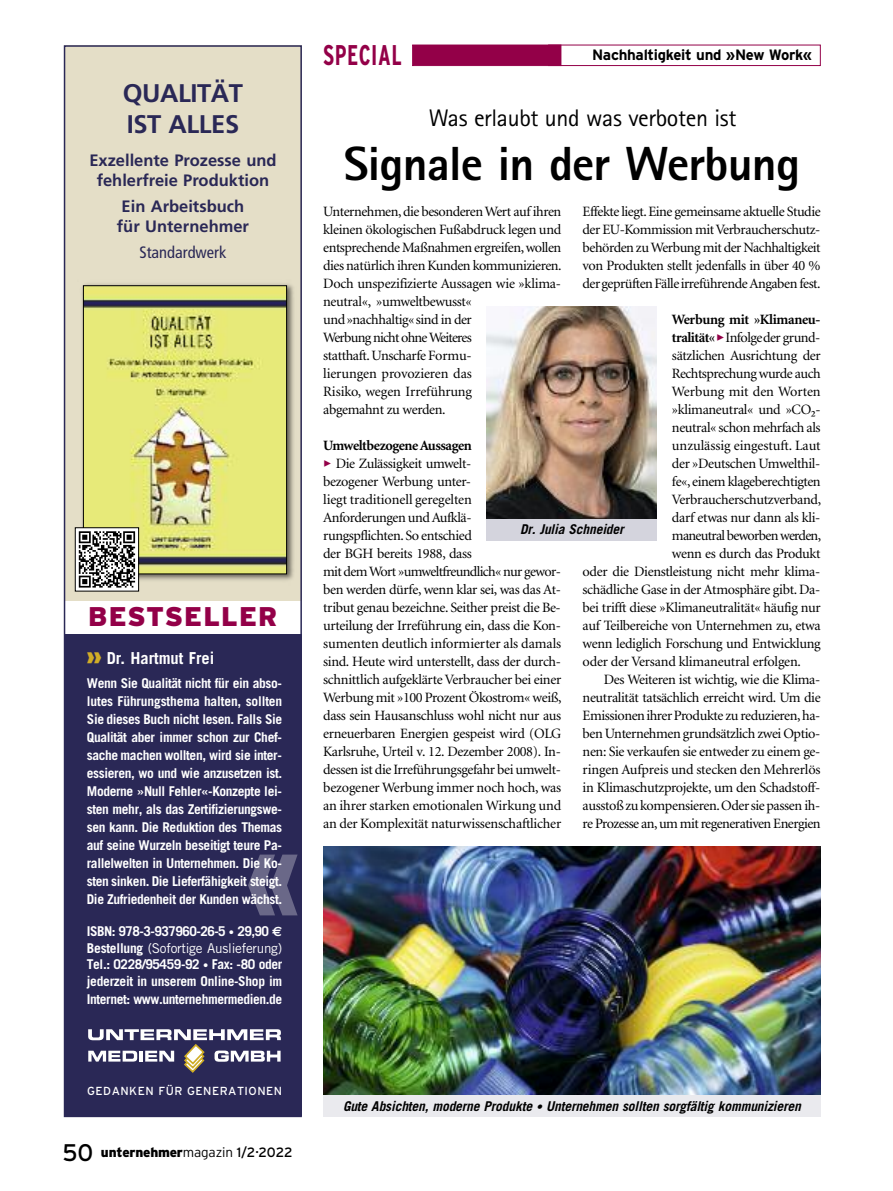
<style>
.page{position:relative;width:893px;height:1191px;background:#fff}
.page>*{position:absolute;margin:0;border:0;box-sizing:border-box;transform-origin:0 0}
.t1{font:800 48px "Rotis Sans Serif";letter-spacing:-.015em;color:#000}
.t2{font:700 condensed 28.5px "Interstate";letter-spacing:.025em;color:#930048;scale:.83 1}
.t3{font:900 27px "Interstate";letter-spacing:.045em;color:#930048}
.t4{font:700 25.5px/31.5px "Frutiger";letter-spacing:-.015em;color:#2a2856}
.t5{font:24px "Rotis Sans Serif";letter-spacing:-.015em;color:#000}
.t6{font:700 16.5px/19.8px "Frutiger";color:#2a2856;text-align:center}
.t7{font:700 16.5px "Trade Gothic";color:#fff}
.t8{font:condensed 16.5px "Frutiger";color:#2a2856}
.t9{font:700 15px "Interstate";letter-spacing:-.02em;color:#000}
.t10{font:14.25px/18px "Minion";letter-spacing:-.025em;color:#000}
.t11{font:14.25px "Minion";letter-spacing:-.005em;color:#000}
.t12{font:14.25px "Minion";letter-spacing:-.055em;color:#000}
.t13{font:700 14.25px "Minion";letter-spacing:-.025em;color:#000}
.t14{font:700 13.5px/18px "Trade Gothic";letter-spacing:-.03em;color:#fff;text-align:justify}
.t15{font:italic 700 13.5px "Trade Gothic";letter-spacing:-.01em;color:#000}
.t16{font:900 13.5px "Interstate";letter-spacing:-.015em;color:#000}
.t17{font:11.7px "Interstate";letter-spacing:.04em;color:#fff}
.s1{font-family:"Gill Sans";font-weight:800;font-size:21px;color:#d1ad27}
.s2{font-size:10.5px}
.s3{font-family:"Euro Sans"}
.s4{font-weight:400}
.s5{font-weight:700}
.s6{font-family:"FF Dingbests";font-size:13.5px;color:#930048}
.s7{font-weight:400;font-size:24px}
.s8{font-weight:300}
.s9{font-size:12px}
</style>
<div class="page">
<div style="left:548px;top:45px;width:273px;height:21px;border:1px solid #930048"></div>
<div style="left:413px;top:45px;width:148px;height:20px;background:#930048"></div>
<div style="left:412px;top:45px;width:149px;height:21px;border:1px solid #930048"></div>
<img style="left:487px;top:306px;width:170px;height:213px">
<div style="left:487px;top:519px;width:170px;height:21px;background:#d4d4dd"></div>
<img style="left:323px;top:846px;width:498px;height:249px">
<div style="left:323px;top:1095px;width:498px;height:21px;background:#eaeaee"></div>
<div style="left:64px;top:45px;width:238px;height:1069px;background:#e4dec7"></div>
<div style="left:64px;top:615px;width:238px;height:501px;background:#2a2856"></div>
<div style="left:64px;top:601px;width:238px;height:33px;background:#fff"></div>
<svg style="left:248px;top:854px;width:50px;height:61px"></svg>
<svg style="left:88px;top:1029px;width:193px;height:44px"></svg>
<img style="left:82px;top:283px;width:212px;height:303px">
<img style="left:85px;top:287px;width:200px;height:285px">
<div style="left:83px;top:285px;width:204px;height:289px;border:1px solid #000"></div>
<svg style="left:77px;top:529px;width:60px;height:60px"></svg>
<div style="left:75px;top:527px;width:64px;height:64px;border:1px solid #000"></div>
<svg style="left:79px;top:531px;width:56px;height:56px;background:#7c7c7c"></svg>
<div style="left:64px;top:45px;width:238px;height:1072px;border:2px solid #2a2856"></div>
<p class="t4" style="left:123px;top:79px;width:122px">QUALITÄT<br>IST ALLES</p>
<p class="t6" style="left:89px;top:152px;width:189px">Exzellente Prozesse und fehlerfreie Produktion</p>
<p class="t6" style="left:117px;top:198px;width:134px;text-align:left">Ein Arbeitsbuch für Unternehmer</p>
<p class="t8" style="left:139px;top:246px;width:89px">Standardwerk</p>
<p class="t3" style="left:88px;top:601px;width:191px">BESTSELLER</p>
<p class="t7" style="left:87px;top:652px;width:129px"><span class="s1">»</span> Dr. Hartmut Frei</p>
<p class="t14" style="left:87px;top:675px;width:197px">Wenn Sie Qualität nicht für ein abso&shy;lutes Führungsthema halten, sollten Sie dieses Buch nicht lesen. Falls Sie Qualität aber immer schon zur Chef&shy;sache machen wollten, wird sie inter&shy;essieren, wo und wie anzusetzen ist.<br>Moderne »Null Fehler«-Konzepte lei&shy;sten mehr, als das Zertifizierungswe&shy;sen kann. Die Reduktion des Themas auf seine Wurzeln beseitigt teure Pa&shy;rallelwelten in Unternehmen. Die Ko&shy;sten sinken. Die Lieferfähigkeit steigt.<br>Die Zufriedenheit der Kunden wächst.</p>
<p class="t14" style="left:87px;top:924px;width:197px;line-height:16.5px">ISBN: 978-3-937960-26-5 <span class="s2">•</span> 29,90 <span class="s3">€ </span>Bestellung <span class="s4">(Sofortige Auslieferung)<br></span>Tel.: 0228/95459-92 <span class="s2">•</span> Fax: -80 oder jederzeit in unserem Online-Shop im</p>
<p class="t14" style="left:87px;top:991px;width:197px">Internet: www.unternehmermedien.de</p>
<p class="t2" style="left:323px;top:39px;width:96px">SPECIAL</p>
<p class="t9" style="left:592px;top:46px;width:222px">Nachhaltigkeit und »New Work«</p>
<p class="t5" style="left:429px;top:109px;width:309px">Was erlaubt und was verboten ist</p>
<p class="t1" style="left:344px;top:147px;width:458px">Signale in der Werbung</p>
<p class="t10" style="left:323px;top:204px;width:240px">Unternehmen,die besonderenWert auf ihren kleinen ökologischen Fußabdruck legen und entsprechende Maßnahmen ergreifen,wollen dies natürlich ihren Kunden kommunizieren.<br>Doch unspezifizierte Aussagen wie »klima&shy;neutral«, »umweltbewusst« und»nachhaltig«sind in der<br>Werbung nicht ohneWeiteres statthaft.Unscharfe Formu-<br>lierungen provozieren das<br>Risiko, wegen Irreführung<br>abgemahnt zu werden.</p>
<p class="t10" style="left:323px;top:438px;width:240px"><span class="s5">UmweltbezogeneAussagen<br></span><span class="s6">&gt;</span> Die Zulässigkeit umwelt-<br>bezogener Werbung unter-<br>liegt traditionell geregelten<br>Anforderungen undAufklä&shy;rungspflichten.So entschied<br>der BGH bereits 1988, dass<br>mit demWort »umweltfreundlich« nur gewor&shy;ben werden dürfe, wenn klar sei, was das At&shy;tribut genau bezeichne. Seither preist die Be&shy;urteilung der Irreführung ein, dass die Kon&shy;sumenten deutlich informierter als damals sind. Heute wird unterstellt, dass der durch&shy;schnittlich aufgeklärteVerbraucher bei einer Werbung mit »100 Prozent Ökostrom« weiß, dass sein Hausanschluss wohl nicht nur aus erneuerbaren Energien gespeist wird (OLG Karlsruhe, Urteil v. 12. Dezember 2008). In&shy;dessen ist die Irreführungsgefahr bei umwelt&shy;bezogener Werbung immer noch hoch, was an ihrer starken emotionalen Wirkung und an der Komplexität naturwissenschaftlicher</p>
<p class="t10" style="left:583px;top:204px;width:240px;text-align:justify">Effekte liegt.Eine gemeinsame aktuelle Studie der EU-Kommission mitVerbraucherschutz&shy;behörden zuWerbung mit der Nachhaltigkeit von Produkten stellt jedenfalls in über 40 % dergeprüftenFälleirreführendeAngaben fest.</p>
<p class="t13" style="left:672px;top:314px;width:150px">Werbung mit »Klimaneu-</p>
<p class="t10" style="left:672px;top:330px;width:150px"><span class="s5">tralität«</span><span class="s6">&gt;</span>Infolgeder grund-</p>
<p class="t10" style="left:672px;top:348px;width:150px">sätzlichen Ausrichtung der</p>
<p class="t10" style="left:672px;top:366px;width:150px">Rechtsprechung wurde auch</p>
<p class="t10" style="left:672px;top:384px;width:150px">Werbung mit den Worten</p>
<p class="t10" style="left:672px;top:402px;width:150px">»klimaneutral« und »CO²-</p>
<p class="t10" style="left:672px;top:420px;width:150px">neutral« schon mehrfach als</p>
<p class="t11" style="left:672px;top:440px;width:150px">unzulässig eingestuft. Laut</p>
<p class="t10" style="left:672px;top:456px;width:150px">der »Deutschen Umwelthil-</p>
<p class="t10" style="left:672px;top:474px;width:150px">fe«, einem klageberechtigten</p>
<p class="t10" style="left:672px;top:492px;width:151px">Verbraucherschutzverband,</p>
<p class="t10" style="left:672px;top:510px;width:150px">darf etwas nur dann als kli-</p>
<p class="t12" style="left:672px;top:530px;width:151px">maneutral beworben werden,</p>
<p class="t10" style="left:672px;top:546px;width:150px">wenn es durch das Produkt</p>
<p class="t10" style="left:583px;top:564px;width:239px">oder die Dienstleistung nicht mehr klima-</p>
<p class="t10" style="left:583px;top:582px;width:239px">schädliche Gase in der Atmosphäre gibt. Da-</p>
<p class="t10" style="left:583px;top:600px;width:240px">bei trifft diese »Klimaneutralität« häufig nur</p>
<p class="t10" style="left:583px;top:618px;width:240px">auf Teilbereiche von Unternehmen zu, etwa</p>
<p class="t10" style="left:583px;top:636px;width:240px">wenn lediglich Forschung und Entwicklung</p>
<p class="t10" style="left:583px;top:654px;width:220px">oder der Versand klimaneutral erfolgen.</p>
<p class="t10" style="left:604px;top:672px;width:218px">Des Weiteren ist wichtig, wie die Klima-</p>
<p class="t10" style="left:583px;top:690px;width:240px">neutralität tatsächlich erreicht wird. Um die</p>
<p class="t10" style="left:583px;top:708px;width:239px">EmissionenihrerProdukte zu reduzieren,ha-</p>
<p class="t10" style="left:583px;top:726px;width:239px">ben Unternehmen grundsätzlich zwei Optio-</p>
<p class="t10" style="left:583px;top:744px;width:239px">nen: Sie verkaufen sie entweder zu einem ge-</p>
<p class="t10" style="left:583px;top:762px;width:240px">ringen Aufpreis und stecken den Mehrerlös</p>
<p class="t10" style="left:583px;top:780px;width:239px">in Klimaschutzprojekte, um den Schadstoff-</p>
<p class="t10" style="left:583px;top:798px;width:239px">ausstoßzukompensieren.Odersiepassen ih-</p>
<p class="t10" style="left:583px;top:816px;width:240px">re Prozesse an,um mit regenerativen Energien</p>
<p class="t15" style="left:520px;top:524px;width:105px">Dr. Julia Schneider</p>
<p class="t17" style="left:87px;top:1083px;width:196px">GEDANKEN FÜR GENERATIONEN</p>
<p class="t16" style="left:62px;top:1144px;width:232px"><span class="s7">50</span> unternehmer<span class="s8">magazin</span> <span class="s4">1/2·2022</span></p>
<p class="t15" style="left:343px;top:1100px;width:459px">Gute Absichten, moderne Produkte <span class="s9">•</span> Unternehmen sollten sorgfältig kommunizieren</p>
</div>
